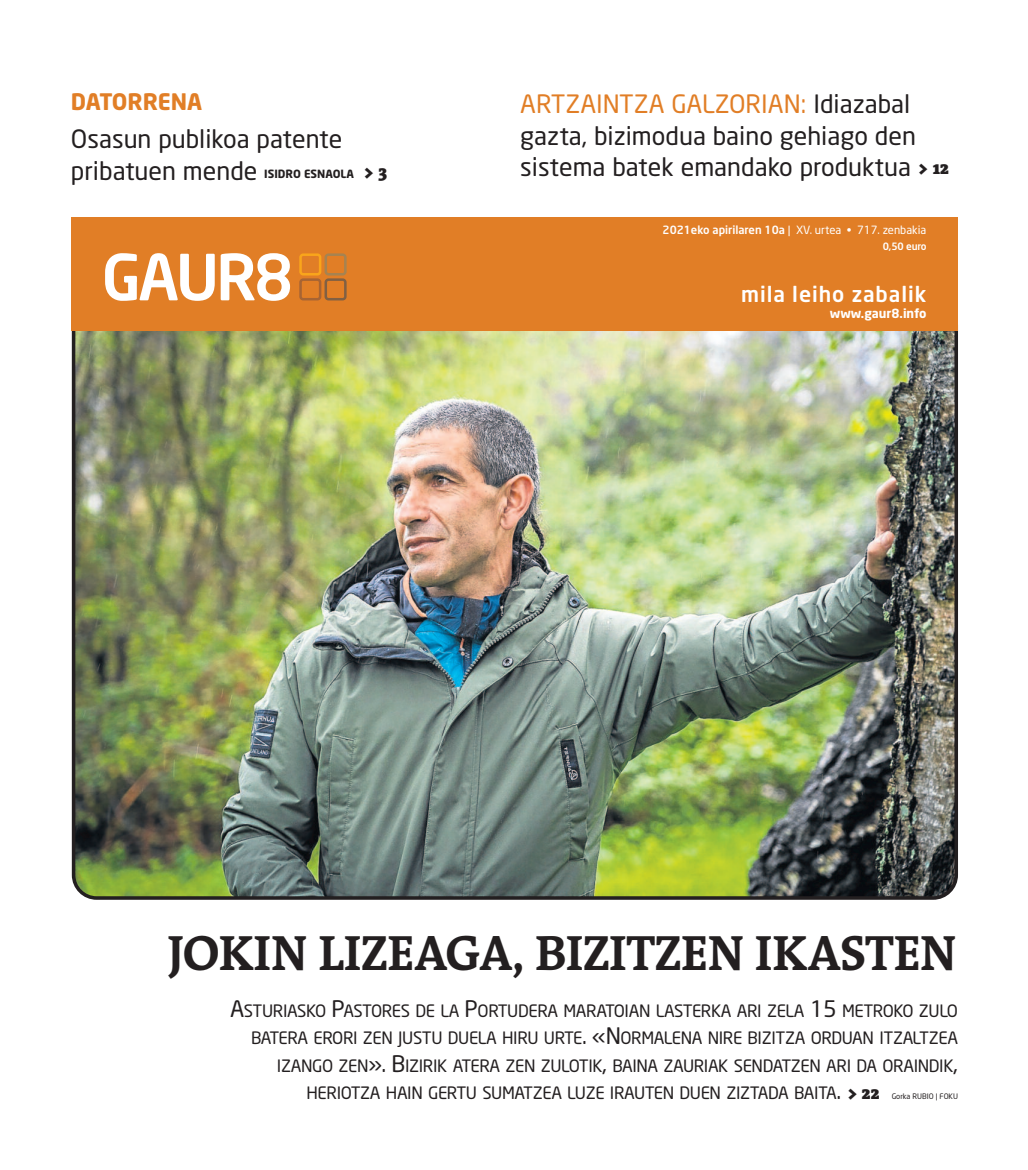
<style>
.page{position:relative;width:1028px;height:1170px;background:#fff}
.page>*{position:absolute;margin:0;border:0;box-sizing:border-box;transform-origin:0 0}
.t1{font:700 50px "The Antiqua B7";letter-spacing:-.015em;color:#231f20}
.t2{font:25px/31.2px "Neo Sans";color:#231f20}
.t3{font:700 22.5px "Neo Sans";letter-spacing:-.01em;color:#e17e26}
.t4{font:500 21.25px "Neo Sans";letter-spacing:.045em;color:#fff}
.t5{font:16.88px "Neo Sans";letter-spacing:-.025em;color:#231f20}
.t6{font:700 12.5px "Neo Sans";color:#fff}
.t7{font:11.25px "Neo Sans";color:#fff}
.t8{font:700 11.25px "Neo Sans";color:#231f20}
.t9{font:500 10px "Neo Sans";letter-spacing:-.02em;color:#fff}
.t10{font:7.5px "Neo Sans";color:#231f20}
.s1{font-family:"The Antiqua B9";font-weight:900;font-size:17.5px}
.s2{color:#e17e26}
.s3{font-weight:500}
.s4{font-size:22.5px}
</style>
<div class="page">
<img style="left:72px;top:330px;width:886px;height:569px">
<div style="left:72px;top:217px;width:886px;height:113px;background:#e17e26"></div>
<svg style="left:105px;top:253px;width:110px;height:48px"></svg>
<svg style="left:221px;top:253px;width:69px;height:48px"></svg>
<div style="left:124px;top:276px;width:13px;height:6px;background:#fff"></div>
<div style="left:299px;top:278px;width:22px;height:22px;border:3px solid #a76433;border-radius:3px"></div>
<div style="left:299px;top:253px;width:22px;height:22px;border:3px solid #f9a51b;border-radius:3px"></div>
<div style="left:324px;top:278px;width:22px;height:22px;border:3px solid #816043;border-radius:3px"></div>
<div style="left:324px;top:253px;width:22px;height:22px;border:3px solid #a68351;border-radius:3px"></div>
<h3 class="t3" style="left:71px;top:92px;width:133px">DATORRENA</h3>
<h2 class="t2" style="left:71px;top:126px;width:273px">Osasun publikoa patente pribatuen mende</h2>
<p class="t8" style="left:264px;top:169px;width:124px">ISIDRO ESNAOLA <span class="s1">&gt; 3</span></p>
<h2 class="t2" style="left:520px;top:91px;width:430px"><span class="s2">ARTZAINTZA GALZORIAN:</span> Idiazabal gazta, bizimodua baino gehiago den sistema batek emandako produktua <span class="s1">&gt; 12</span></h2>
<p class="t7" style="left:662px;top:226px;width:265px"><span class="s3">2021eko apirilaren 10a</span> | XV. urtea • 717. zenbakia</p>
<p class="t9" style="left:882px;top:242px;width:45px">0,50 euro</p>
<p class="t4" style="left:741px;top:285px;width:187px">mila leiho zabalik</p>
<p class="t6" style="left:829px;top:308px;width:98px">www.gaur8.info</p>
<h1 class="t1" style="left:168px;top:936px;width:790px">JOKIN LIZEAGA, BIZITZEN IKASTEN</h1>
<p class="t5" style="left:230px;top:1004px;width:729px"><span class="s4">A</span>STURIASKO <span class="s4">P</span>ASTORES DE LA <span class="s4">P</span>ORTUDERA MARATOIAN LASTERKA ARI ZELA <span class="s4">15</span> METROKO ZULO</p>
<p class="t5" style="left:251px;top:1031px;width:708px">BATERA ERORI ZEN JUSTU DUELA HIRU URTE<span class="s4">. «N</span>ORMALENA NIRE BIZITZA ORDUAN ITZALTZEA</p>
<p class="t5" style="left:277px;top:1059px;width:682px">IZANGO ZEN<span class="s4">». B</span>IZIRIK ATERA ZEN ZULOTIK<span class="s4">,</span> BAINA ZAURIAK SENDATZEN ARI DA ORAINDIK<span class="s4">,</span></p>
<p class="t5" style="left:306px;top:1086px;width:574px">HERIOTZA HAIN GERTU SUMATZEA LUZE IRAUTEN DUEN ZIZTADA BAITA<span class="s4">.</span> <span class="s1">&gt; 22</span></p>
<p class="t10" style="left:891px;top:1093px;width:68px">Gorka RUBIO | FOKU</p>
</div>
